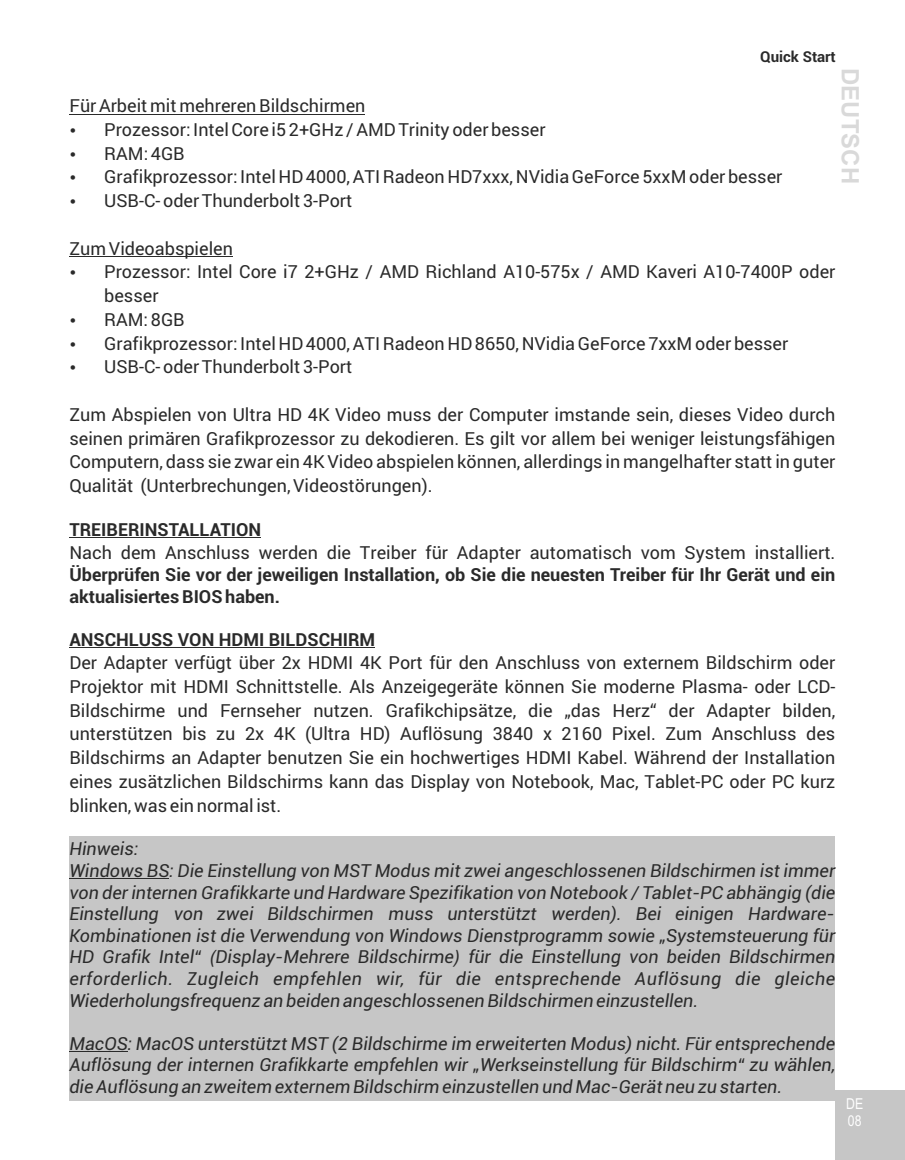
<style>
.page{position:relative;width:905px;height:1160px;background:#fff}
.page>*{position:absolute;margin:0;border:0;box-sizing:border-box;transform-origin:0 0}
.t1{font:700 24px "Arial";color:#d9d9d9}
.t2{font:18px/23.7px "Roboto";color:#2a2a2a}
.t3{font:italic 18px/21.6px "Roboto";color:#2a2a2a}
.t4{font:700 18px/21.6px "Roboto";color:#2a2a2a}
.t5{font:700 15px "Roboto";color:#2a2a2a}
.t6{font:15px/17.1px "Arial Narrow";color:#fefefe}
.s1{font-family:"Arial"}
</style>
<div class="page">
<div style="left:69px;top:836px;width:766px;height:265px;background:#c6c6c6"></div>
<hr style="left:69px;top:114px;width:296px;height:1px;background:#2a2a2a">
<hr style="left:69px;top:256px;width:164px;height:1px;background:#2a2a2a">
<hr style="left:69px;top:537px;width:192px;height:1px;background:#2a2a2a">
<hr style="left:69px;top:647px;width:150px;height:1px;background:#2a2a2a">
<hr style="left:219px;top:647px;width:45px;height:1px;background:#2a2a2a">
<hr style="left:264px;top:647px;width:111px;height:1px;background:#2a2a2a">
<hr style="left:69px;top:878px;width:100px;height:1px;background:#2a2a2a">
<hr style="left:69px;top:1051px;width:59px;height:1px;background:#2a2a2a">
<div style="left:835px;top:1090px;width:69px;height:70px;background:#c6c6c6"></div>
<p class="t5" style="left:760px;top:51px;width:77px">Quick Start</p>
<h1 class="t1" style="left:859px;top:68px;width:117px;rotate:90deg">DEUTSCH</h1>
<p class="t2" style="left:104px;top:93px;width:679px;text-indent:-35px">Für Arbeit mit mehreren Bildschirmen<br>Prozessor: Intel Core i5 2+GHz / AMD Trinity oder besser<br>RAM: 4GB<br>Grafikprozessor: Intel HD 4000, ATI Radeon HD7xxx, NVidia GeForce 5xxM oder besser USB-C- oder Thunderbolt 3-Port</p>
<p class="t2" style="left:104px;top:236px;width:732px;text-indent:-35px">Zum Videoabspielen<br>Prozessor: Intel Core i7 2+GHz / AMD Richland A10-575x / AMD Kaveri A10-7400P oder besser<br>RAM: 8GB<br>Grafikprozessor: Intel HD 4000, ATI Radeon HD 8650, NVidia GeForce 7xxM oder besser USB-C- oder Thunderbolt 3-Port</p>
<p class="t2" style="left:69px;top:402px;width:767px;text-align:justify">Zum Abspielen von Ultra HD 4K Video muss der Computer imstande sein, dieses Video durch seinen primären Grafikprozessor zu dekodieren. Es gilt vor allem bei weniger leistungsfähigen Computern, dass sie zwar ein 4K Video abspielen können, allerdings in mangelhafter statt in guter Qualität (Unterbrechungen, Videostörungen).</p>
<p class="t4" style="left:69px;top:520px;width:193px">TREIBERINSTALLATION</p>
<p class="t2" style="left:69px;top:540px;width:767px">Nach dem Anschluss werden die Treiber für Adapter automatisch vom System installiert.</p>
<p class="t4" style="left:69px;top:565px;width:767px">Überprüfen Sie vor der jeweiligen Installation, ob Sie die neuesten Treiber für Ihr Gerät und ein aktualisiertes BIOS haben.</p>
<p class="t4" style="left:69px;top:630px;width:307px">ANSCHLUSS VON HDMI BILDSCHIRM</p>
<p class="t2" style="left:69px;top:650px;width:767px;text-align:justify">Der Adapter verfügt über 2x HDMI 4K Port für den Anschluss von externem Bildschirm oder Projektor mit HDMI Schnittstelle. Als Anzeigegeräte können Sie moderne Plasma- oder LCD-Bildschirme und Fernseher nutzen. Grafikchipsätze, die „das Herz“ der Adapter bilden, unterstützen bis zu 2x 4K (Ultra HD) Auflösung 3840 x 2160 Pixel. Zum Anschluss des Bildschirms an Adapter benutzen Sie ein hochwertiges HDMI Kabel. Während der Installation eines zusätzlichen Bildschirms kann das Display von Notebook, Mac, Tablet-PC oder PC kurz blinken, was ein normal ist.</p>
<p class="t3" style="left:69px;top:840px;width:767px">Hinweis:<br>Windows BS: Die Einstellung von MST Modus mit zwei angeschlossenen Bildschirmen ist immer von der internen Grafikkarte und Hardware Spezifikation von Notebook / Tablet-PC abhängig (die Einstellung von zwei Bildschirmen muss unterstützt werden). Bei einigen Hardware-Kombinationen ist die Verwendung von Windows Dienstprogramm sowie „Systemsteuerung für HD Grafik Intel“ <span class="s1">(</span>Display-Mehrere Bildschirme<span class="s1">)</span> für die Einstellung von beiden Bildschirmen erforderlich. Zugleich empfehlen wir, für die entsprechende Auflösung die gleiche Wiederholungsfrequenz an beiden angeschlossenen Bildschirmen einzustellen.</p>
<p class="t3" style="left:69px;top:1034px;width:767px;text-align:justify">MacOS: MacOS unterstützt MST (2 Bildschirme im erweiterten Modus) nicht. Für entsprechende Auflösung der internen Grafikkarte empfehlen wir „Werkseinstellung für Bildschirm“ zu wählen, die Auflösung an zweitem externem Bildschirm einzustellen und Mac-Gerät neu zu starten.</p>
<p class="t6" style="left:846px;top:1097px;width:19px">DE<br>08</p>
</div>
